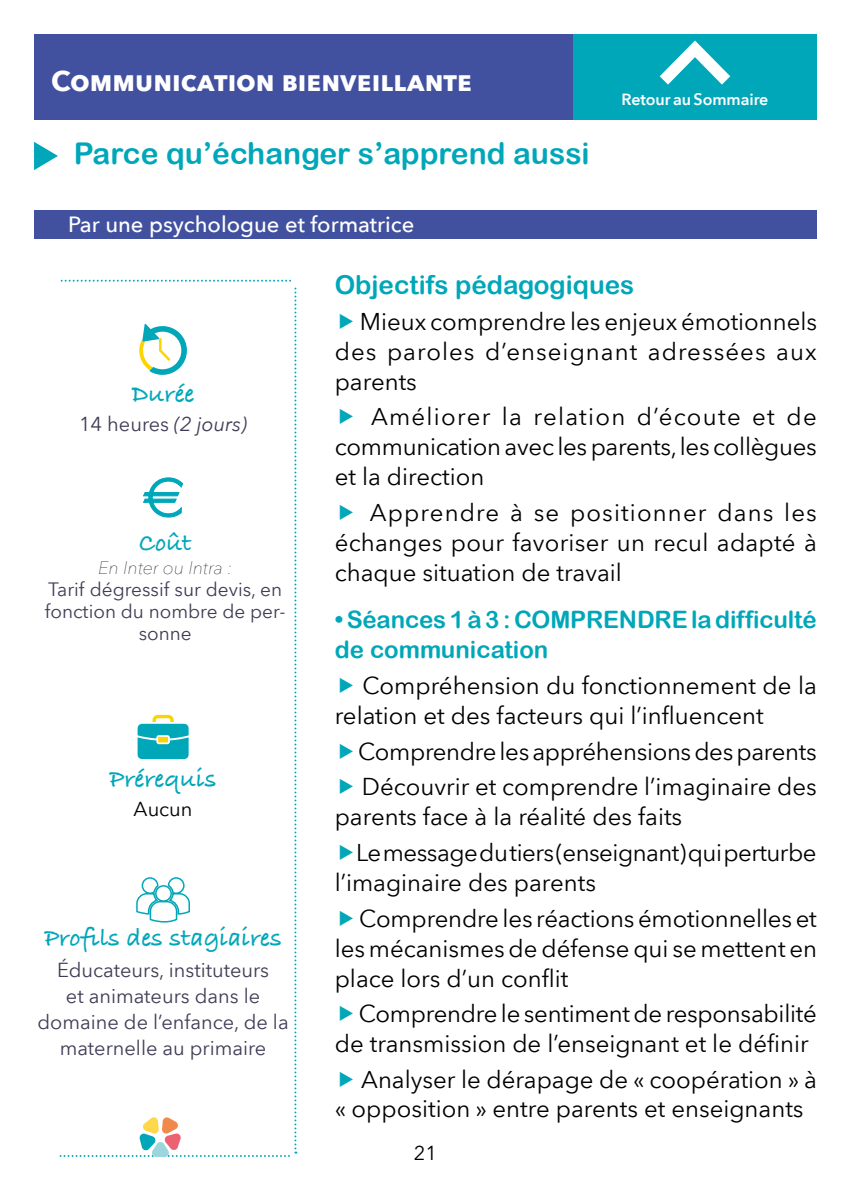
<style>
.page{position:relative;width:851px;height:1191px;background:#fff}
.page>*{position:absolute;margin:0;border:0;box-sizing:border-box;transform-origin:0 0}
.t1{font:30px "Arial Rounded MT Bold";color:#00a7b9}
.t2{font:700 28px "Avenir Next";color:#fff}
.t3{font:700 26px "Bradley Hand ITCTT";color:#00a7b9}
.t4{font:26px "Arial Rounded MT Bold";color:#00a7b9}
.t5{font:24px/30px "Avenir Next";color:#000}
.t6{font:24px/35.6px "Avenir Next";letter-spacing:-.02em;color:#000}
.t7{font:24px/30px "Arial Rounded MT Bold";letter-spacing:-.01em;color:#00a7b9}
.t8{font:500 22px "Avenir Next";color:#fff}
.t9{font:20px/26px "Avenir Next";color:#3f3d55;text-align:center}
.t10{font:20px "Avenir Next";color:#000}
.t11{font:19px/22px "Avenir Next";color:#3f3d55;text-align:center}
.t12{font:italic 200 18px "Avenir Next";color:#000}
.t13{font:600 16px "Avenir Next";letter-spacing:-.005em;color:#fff}
.s1{font-style:italic}
</style>
<div class="page">
<div style="left:34px;top:34px;width:539px;height:85px;background:#42519f"></div>
<svg style="left:34px;top:142px;width:24px;height:28px"></svg>
<svg style="left:62px;top:280px;width:229px;height:2px"></svg>
<div style="left:34px;top:210px;width:782px;height:28px;background:#42519f"></div>
<svg style="left:61px;top:288px;width:235px;height:869px"></svg>
<div style="left:573px;top:34px;width:243px;height:85px;background:#00a7b9"></div>
<svg style="left:659px;top:40px;width:71px;height:45px"></svg>
<p class="t2" style="left:51px;top:56px;width:422px">Communication bienveillante</p>
<p class="t1" style="left:74px;top:135px;width:517px">Parce qu’échanger s’apprend aussi</p>
<p class="t8" style="left:68px;top:205px;width:347px">Par une psychologue et formatrice</p>
<p class="t13" style="left:621px;top:85px;width:148px">Retour au Sommaire</p>
<p class="t3" style="left:132px;top:374px;width:64px">Durée</p>
<p class="t9" style="left:79px;top:410px;width:170px">14 heures <span class="s1">(2 jours)</span></p>
<p class="t3" style="left:139px;top:523px;width:54px">Coût</p>
<p class="t12" style="left:98px;top:552px;width:135px">En Inter ou Intra :</p>
<p class="t11" style="left:45px;top:577px;width:242px">Tarif dégressif sur devis, en fonction du nombre de per&shy;sonne</p>
<p class="t3" style="left:110px;top:759px;width:108px">Prérequis</p>
<p class="t10" style="left:134px;top:791px;width:60px">Aucun</p>
<p class="t3" style="left:44px;top:918px;width:239px">Profils des stagiaires</p>
<p class="t9" style="left:37px;top:956px;width:253px">Éducateurs, instituteurs<br>et animateurs dans le domaine de l’enfance, de la maternelle au primaire</p>
<p class="t4" style="left:334px;top:269px;width:301px">Objectifs pédagogiques</p>
<p class="t5" style="left:334px;top:305px;width:484px;text-align:justify;text-indent:25px">Mieux comprendre les enjeux émotionnels des paroles d’enseignant adressées aux parents</p>
<p class="t5" style="left:334px;top:401px;width:483px;text-align:justify;text-indent:36px">Améliorer la relation d’écoute et de communication avec les parents, les collègues et la direction</p>
<p class="t5" style="left:334px;top:497px;width:483px;text-align:justify;text-indent:35px">Apprendre à se positionner dans les échanges pour favoriser un recul adapté à chaque situation de travail</p>
<p class="t7" style="left:334px;top:604px;width:483px">• Séances 1 à 3 : COMPRENDRE la difficulté de communication</p>
<p class="t5" style="left:334px;top:669px;width:483px;text-indent:28px">Compréhension du fonctionnement de la relation et des facteurs qui l’influencent</p>
<p class="t5" style="left:358px;top:732px;width:460px;line-height:35.6px">Comprendre les appréhensions des parents<br>Découvrir et comprendre l’imaginaire des</p>
<p class="t6" style="left:356px;top:798px;width:462px;text-indent:-21px">parents face à la réalité des faits<br>Le message du tiers (enseignant) qui perturbe</p>
<p class="t5" style="left:359px;top:863px;width:459px;line-height:35.6px;text-indent:-24px">l’imaginaire des parents<br>Comprendre les réactions émotionnelles et</p>
<p class="t5" style="left:334px;top:932px;width:484px">les mécanismes de défense qui se mettent en place lors d’un conflit</p>
<p class="t5" style="left:334px;top:998px;width:483px;text-indent:24px">Comprendre le sentiment de responsabilité de transmission de l’enseignant et le définir</p>
<p class="t5" style="left:334px;top:1064px;width:483px;line-height:28.8px;text-indent:26px">Analyser le dérapage de « coopération » à « opposition » entre parents et enseignants</p>
<p class="t10" style="left:414px;top:1136px;width:25px">21</p>
</div>
